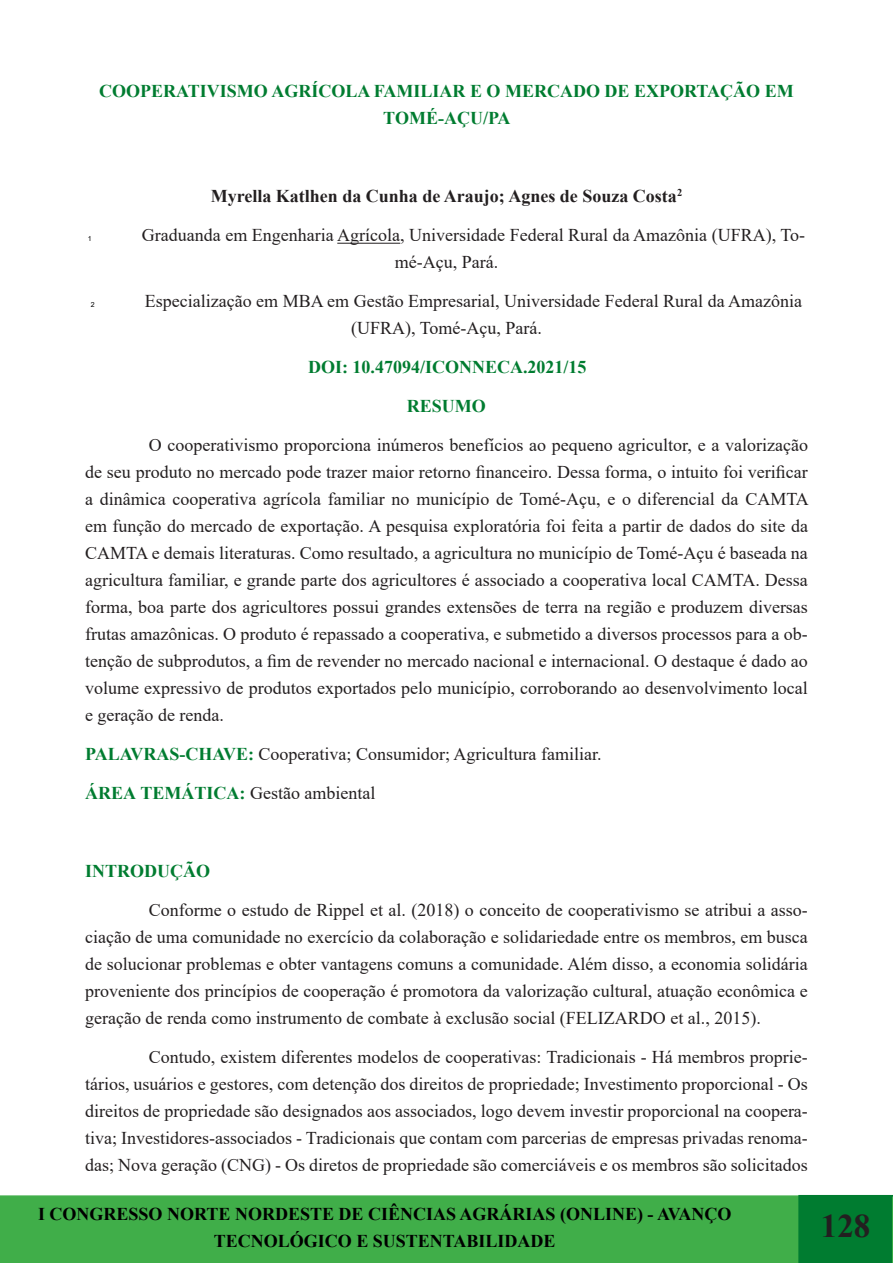
<style>
.page{position:relative;width:893px;height:1263px;background:#fff}
.page>*{position:absolute;margin:0;border:0;box-sizing:border-box;transform-origin:0 0}
.t1{font:700 33px "Times New Roman";color:#231f20}
.t2{font:18px/27px "Times New Roman";color:#231f20;text-align:justify}
.t3{font:700 18px/27px "Times New Roman";color:#007c30;text-align:center}
.t4{font:700 18px/27px "Times New Roman";color:#000;text-align:center}
.t5{font:700 18px "Times New Roman";color:#231f20}
.t6{font:7.05px "Arial";color:#000}
.s1{font-weight:700;color:#007c30}
</style>
<div class="page">
<div style="left:0;top:1195px;width:798px;height:68px;background:#40ae49"></div>
<div style="left:799px;top:1196px;width:93px;height:66px;background:#007c30"></div>
<div style="left:798px;top:1195px;width:95px;height:68px;border:2px solid #007c30"></div>
<svg style="left:892px;top:1196px;width:1px;height:67px"></svg>
<hr style="left:337px;top:243px;width:63px;height:1px;background:#231f20">
<p class="t3" style="left:99px;top:77px;width:696px">COOPERATIVISMO AGRÍCOLA FAMILIAR E O MERCADO DE EXPORTAÇÃO EM<br>TOMÉ-AÇU/PA</p>
<p class="t5" style="left:211px;top:183px;width:473px">Myrella Katlhen da Cunha de Araujo; Agnes de Souza Costa<sup>2</sup></p>
<p class="t6" style="left:88px;top:234px;width:5px">1</p>
<p class="t2" style="left:395px;top:221px;width:412px;text-indent:-253px">Graduanda em Engenharia Agrícola, Universidade Federal Rural da Amazônia (UFRA), To&shy;mé-Açu, Pará.</p>
<p class="t6" style="left:91px;top:300px;width:5px">2</p>
<p class="t2" style="left:351px;top:287px;width:453px;text-indent:-206px">Especialização em MBA em Gestão Empresarial, Universidade Federal Rural da Amazônia (UFRA), Tomé-Açu, Pará.</p>
<p class="t3" style="left:308px;top:353px;width:280px">DOI: 10.47094/ICONNECA.2021/15</p>
<p class="t3" style="left:407px;top:392px;width:81px">RESUMO</p>
<p class="t2" style="left:85px;top:431px;width:725px;text-indent:64px">O cooperativismo proporciona inúmeros benefícios ao pequeno agricultor, e a valorização de seu produto no mercado pode trazer maior retorno financeiro. Dessa forma, o intuito foi verificar a dinâmica cooperativa agrícola familiar no município de Tomé-Açu, e o diferencial da CAMTA em função do mercado de exportação. A pesquisa exploratória foi feita a partir de dados do site da CAMTA e demais literaturas. Como resultado, a agricultura no município de Tomé-Açu é baseada na agricultura familiar, e grande parte dos agricultores é associado a cooperativa local CAMTA. Dessa forma, boa parte dos agricultores possui grandes extensões de terra na região e produzem diversas frutas amazônicas. O produto é repassado a cooperativa, e submetido a diversos processos para a ob&shy;tenção de subprodutos, a fim de revender no mercado nacional e internacional. O destaque é dado ao volume expressivo de produtos exportados pelo município, corroborando ao desenvolvimento local e geração de renda.</p>
<p class="t2" style="left:85px;top:740px;width:518px"><span class="s1">PALAVRAS-CHAVE:</span> Cooperativa; Consumidor; Agricultura familiar.</p>
<p class="t2" style="left:85px;top:779px;width:292px"><span class="s1">ÁREA TEMÁTICA:</span> Gestão ambiental</p>
<p class="t3" style="left:85px;top:857px;width:126px">INTRODUÇÃO</p>
<p class="t2" style="left:85px;top:896px;width:724px;text-indent:64px">Conforme o estudo de Rippel et al. (2018) o conceito de cooperativismo se atribui a asso&shy;ciação de uma comunidade no exercício da colaboração e solidariedade entre os membros, em busca de solucionar problemas e obter vantagens comuns a comunidade. Além disso, a economia solidária proveniente dos princípios de cooperação é promotora da valorização cultural, atuação econômica e geração de renda como instrumento de combate à exclusão social (FELIZARDO et al., 2015).</p>
<p class="t2" style="left:85px;top:1043px;width:724px;text-indent:64px">Contudo, existem diferentes modelos de cooperativas: Tradicionais - Há membros proprie&shy;tários, usuários e gestores, com detenção dos direitos de propriedade; Investimento proporcional - Os direitos de propriedade são designados aos associados, logo devem investir proporcional na coopera&shy;tiva; Investidores-associados - Tradicionais que contam com parcerias de empresas privadas renoma&shy;das; Nova geração (CNG) - Os diretos de propriedade são comerciáveis e os membros são solicitados</p>
<p class="t4" style="left:38px;top:1200px;width:695px">I CONGRESSO NORTE NORDESTE DE CIÊNCIAS AGRÁRIAS (ONLINE) - AVANÇO<br>TECNOLÓGICO E SUSTENTABILIDADE</p>
<h1 class="t1" style="left:821px;top:1202px;width:51px">128</h1>
</div>
